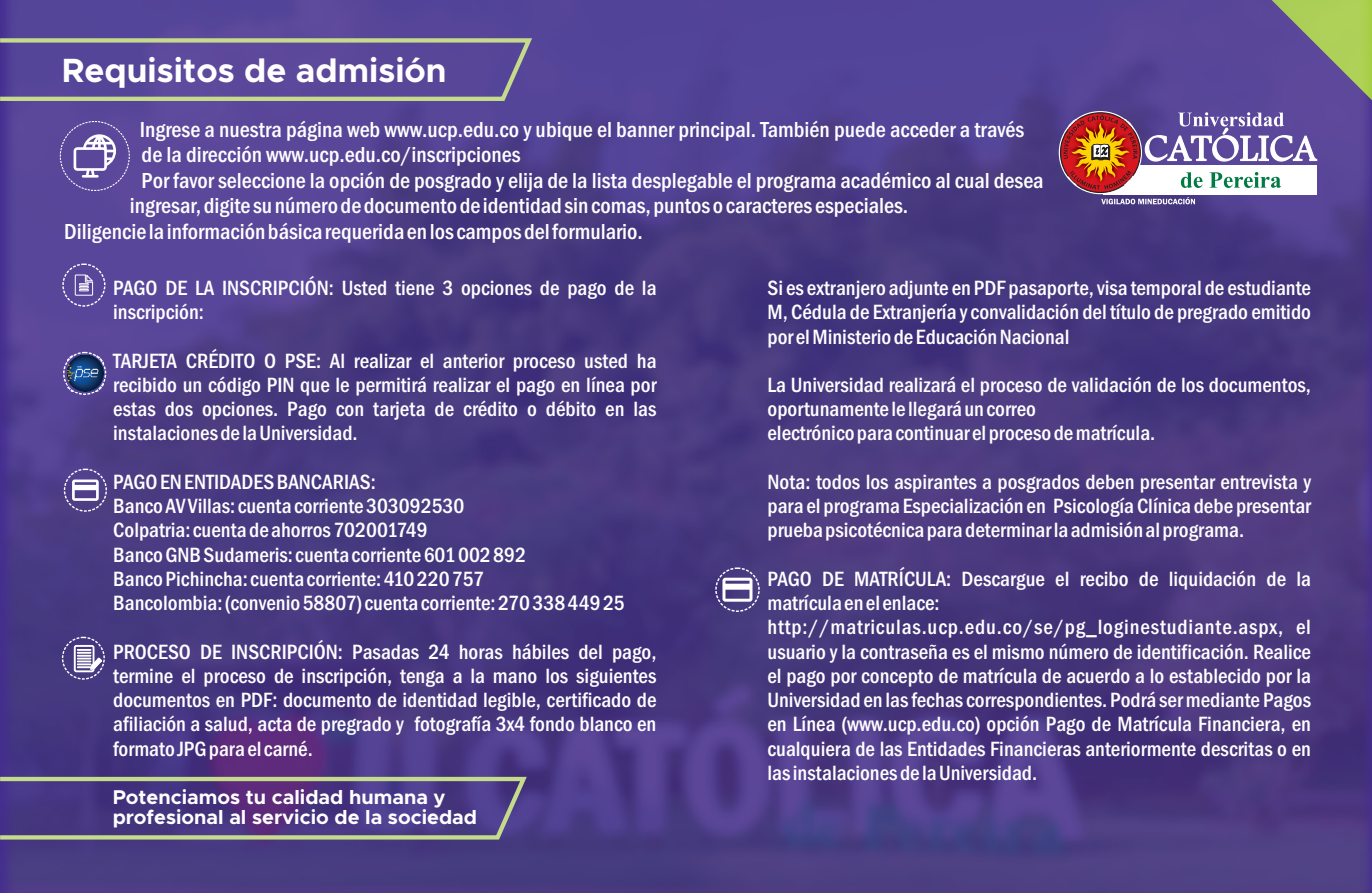
<style>
.page{position:relative;width:1372px;height:893px;background:#fff}
.page>*{position:absolute;margin:0;border:0;box-sizing:border-box;transform-origin:0 0}
.t1{font:700 33.75px "Metropolis";color:#fff}
.t2{font:500 condensed 22.5px "Franklin Gothic";color:#fff}
.t3{font:500 condensed 21.38px/24.3px "Franklin Gothic";color:#fff}
.t4{font:700 20.03px/20px "Metropolis";color:#fff}
</style>
<div class="page">
<img style="left:0;top:0;width:1371px;height:893px">
<svg style="left:0;top:775px;width:530px;height:67px;background:#594b83"></svg>
<svg style="left:0;top:36px;width:535px;height:67px;background:#665a97"></svg>
<div style="left:62px;top:263px;width:43px;height:44px;border:1px dashed #fff;border-radius:50%"></div>
<svg style="left:75px;top:274px;width:18px;height:22px"></svg>
<div style="left:64px;top:469px;width:43px;height:43px;border:1px dashed #fff;border-radius:50%"></div>
<svg style="left:72px;top:479px;width:27px;height:22px"></svg>
<div style="left:63px;top:352px;width:43px;height:43px;border:1px dashed #fff;border-radius:50%"></div>
<div style="left:62px;top:637px;width:43px;height:43px;border:1px dashed #fff;border-radius:50%"></div>
<svg style="left:74px;top:645px;width:28px;height:27px"></svg>
<div style="left:715px;top:567px;width:44px;height:45px;border:1px dashed #fff;border-radius:50%"></div>
<svg style="left:722px;top:578px;width:30px;height:24px"></svg>
<div style="left:60px;top:121px;width:70px;height:70px;border:1px dashed #fff;border-radius:50%"></div>
<svg style="left:74px;top:134px;width:42px;height:44px"></svg>
<img style="left:67px;top:355px;width:36px;height:36px">
<svg style="left:1058px;top:111px;width:259px;height:93px"></svg>
<h1 class="t1" style="left:62px;top:55px;width:386px">Requisitos de admisión</h1>
<p class="t2" style="left:140px;top:121px;width:885px">Ingrese a nuestra página web www.ucp.edu.co y ubique el banner principal. También puede acceder a través</p>
<p class="t2" style="left:142px;top:146px;width:380px">de la dirección www.ucp.edu.co/inscripciones</p>
<p class="t2" style="left:142px;top:172px;width:903px">Por favor seleccione la opción de posgrado y elija de la lista desplegable el programa académico al cual desea</p>
<p class="t2" style="left:130px;top:197px;width:780px">ingresar, digite su número de documento de identidad sin comas, puntos o caracteres especiales.</p>
<p class="t2" style="left:64px;top:223px;width:580px">Diligencie la información básica requerida en los campos del formulario.</p>
<p class="t3" style="left:113px;top:277px;width:545px">PAGO DE LA INSCRIPCIÓN: Usted tiene 3 opciones de pago de la inscripción:</p>
<p class="t3" style="left:113px;top:350px;width:545px;text-align:justify">TARJETA CRÉDITO O PSE: Al realizar el anterior proceso usted ha recibido un código PIN que le permitirá realizar el pago en línea por estas dos opciones. Pago con tarjeta de crédito o débito en las instalaciones de la Universidad.</p>
<p class="t3" style="left:113px;top:471px;width:513px">PAGO EN ENTIDADES BANCARIAS:<br>Banco AV Villas: cuenta corriente 303092530<br>Colpatria: cuenta de ahorros 702001749<br>Banco GNB Sudameris: cuenta corriente 601 002 892<br>Banco Pichincha: cuenta corriente: 410 220 757<br>Bancolombia: (convenio 58807) cuenta corriente: 270 338 449 25</p>
<p class="t3" style="left:113px;top:641px;width:545px;text-align:justify">PROCESO DE INSCRIPCIÓN: Pasadas 24 horas hábiles del pago, termine el proceso de inscripción, tenga a la mano los siguientes documentos en PDF: documento de identidad legible, certificado de afiliación a salud, acta de pregrado y fotografía 3x4 fondo blanco en formato JPG para el carné.</p>
<p class="t3" style="left:767px;top:277px;width:545px;text-align:justify">Si es extranjero adjunte en PDF pasaporte, visa temporal de estudiante M, Cédula de Extranjería y convalidación del título de pregrado emitido por el Ministerio de Educación Nacional</p>
<p class="t3" style="left:767px;top:374px;width:545px">La Universidad realizará el proceso de validación de los documentos, oportunamente le llegará un correo<br>electrónico para continuar el proceso de matrícula.</p>
<p class="t3" style="left:767px;top:471px;width:545px;text-align:justify">Nota: todos los aspirantes a posgrados deben presentar entrevista y para el programa Especialización en Psicología Clínica debe presentar prueba psicotécnica para determinar la admisión al programa.</p>
<p class="t3" style="left:767px;top:568px;width:545px">PAGO DE MATRÍCULA: Descargue el recibo de liquidación de la matrícula en el enlace: http://matriculas.ucp.edu.co/se/pg_loginestudiante.aspx, el usuario y la contraseña es el mismo número de identificación. Realice el pago por concepto de matrícula de acuerdo a lo establecido por la Universidad en las fechas correspondientes. Podrá ser mediante Pagos en Línea (www.ucp.edu.co) opción Pago de Matrícula Financiera, en cualquiera de las Entidades Financieras anteriormente descritas o en las instalaciones de la Universidad.</p>
<p class="t4" style="left:113px;top:788px;width:366px">Potenciamos tu calidad humana y profesional al servicio de la sociedad</p>
</div>
